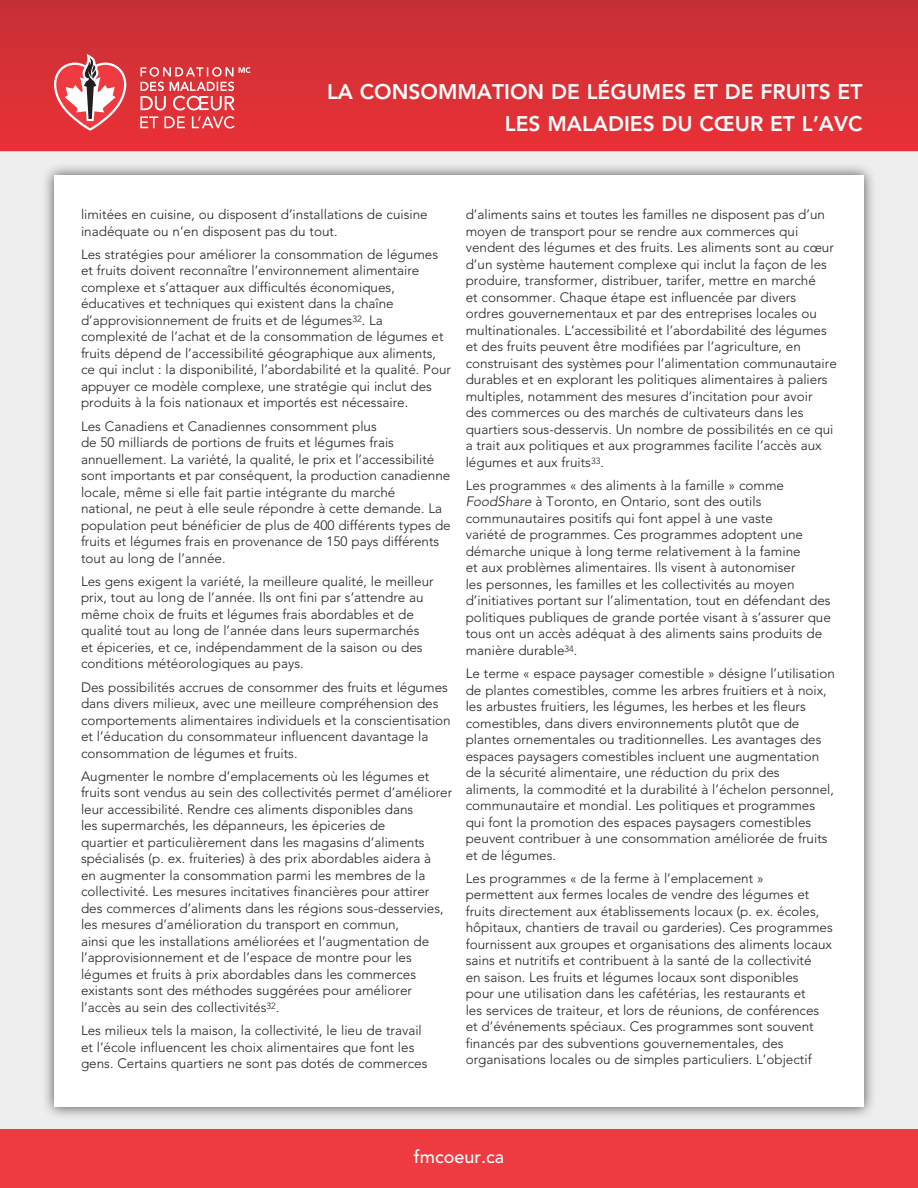
<style>
.page{position:relative;width:918px;height:1188px;background:#eeeeef}
.page>*{position:absolute;margin:0;border:0;box-sizing:border-box;transform-origin:0 0}
.t1{font:800 21px/31.5px "Avenir";color:#fff;text-align:right}
.t2{font:500 18px "Avenir";color:#fff}
.bodycopy{font:300 13.5px/16.5px "Avenir";color:#231f20}
.s1{font-style:italic}
</style>
<div class="page">
<hr style="left:0;top:1129px;width:1px;height:59px;background:#ee3a41">
<div style="left:0;top:1130px;width:918px;height:58px;background:#ee3a41"></div>
<div style="left:0;top:0;width:918px;height:151px;background:linear-gradient(to bottom,#c53036,#e93136)"></div>
<svg style="left:54px;top:54px;width:72px;height:77px"></svg>
<svg style="left:140px;top:67px;width:111px;height:62px"></svg>
<div style="left:42px;top:163px;width:835px;height:957px;background:#231f20;opacity:.75"></div>
<div style="left:54px;top:176px;width:810px;height:931px;background:#fff"></div>
<h1 class="t1" style="left:327px;top:76px;width:537px">LA CONSOMMATION DE LÉGUMES ET DE FRUITS ET<br>LES MALADIES DU CŒUR ET L’AVC</h1>
<p class="bodycopy" style="left:81px;top:206px;width:348px">limitées en cuisine, ou disposent d’installations de cuisine inadéquate ou n’en disposent pas du tout.</p>
<p class="bodycopy" style="left:81px;top:246px;width:372px">Les stratégies pour améliorer la consommation de légumes et fruits doivent reconnaître l’environnement alimentaire complexe et s’attaquer aux difficultés économiques, éducatives et techniques qui existent dans la chaîne d’approvisionnement de fruits et de légumes<sup>32</sup>. La complexité de l’achat et de la consommation de légumes et fruits dépend de l’accessibilité géographique aux aliments, ce qui inclut : la disponibilité, l’abordabilité et la qualité. Pour appuyer ce modèle complexe, une stratégie qui inclut des produits à la fois nationaux et importés est nécessaire.</p>
<p class="bodycopy" style="left:81px;top:418px;width:371px">Les Canadiens et Canadiennes consomment plus<br>de 50 milliards de portions de fruits et légumes frais annuellement. La variété, la qualité, le prix et l’accessibilité sont importants et par conséquent, la production canadienne locale, même si elle fait partie intégrante du marché<br>national, ne peut à elle seule répondre à cette demande. La population peut bénéficier de plus de 400 différents types de fruits et légumes frais en provenance de 150 pays différents tout au long de l’année.</p>
<p class="bodycopy" style="left:81px;top:573px;width:354px">Les gens exigent la variété, la meilleure qualité, le meilleur prix, tout au long de l’année. Ils ont fini par s’attendre au même choix de fruits et légumes frais abordables et de qualité tout au long de l’année dans leurs supermarchés et épiceries, et ce, indépendamment de la saison ou des conditions météorologiques au pays.</p>
<p class="bodycopy" style="left:81px;top:679px;width:371px">Des possibilités accrues de consommer des fruits et légumes dans divers milieux, avec une meilleure compréhension des comportements alimentaires individuels et la conscientisation et l’éducation du consommateur influencent davantage la consommation de légumes et fruits.</p>
<p class="bodycopy" style="left:81px;top:768px;width:373px">Augmenter le nombre d’emplacements où les légumes et fruits sont vendus au sein des collectivités permet d’améliorer leur accessibilité. Rendre ces aliments disponibles dans<br>les supermarchés, les dépanneurs, les épiceries de<br>quartier et particulièrement dans les magasins d’aliments spécialisés (p. ex. fruiteries) à des prix abordables aidera à<br>en augmenter la consommation parmi les membres de la collectivité. Les mesures incitatives financières pour attirer des commerces d’aliments dans les régions sous-desservies, les mesures d’amélioration du transport en commun,<br>ainsi que les installations améliorées et l’augmentation de l’approvisionnement et de l’espace de montre pour les légumes et fruits à prix abordables dans les commerces existants sont des méthodes suggérées pour améliorer l’accès au sein des collectivités<sup>32</sup>.</p>
<p class="bodycopy" style="left:81px;top:1022px;width:348px">Les milieux tels la maison, la collectivité, le lieu de travail et l’école influencent les choix alimentaires que font les gens. Certains quartiers ne sont pas dotés de commerces</p>
<p class="bodycopy" style="left:466px;top:206px;width:373px">d’aliments sains et toutes les familles ne disposent pas d’un moyen de transport pour se rendre aux commerces qui vendent des légumes et des fruits. Les aliments sont au cœur d’un système hautement complexe qui inclut la façon de les produire, transformer, distribuer, tarifer, mettre en marché<br>et consommer. Chaque étape est influencée par divers ordres gouvernementaux et par des entreprises locales ou multinationales. L’accessibilité et l’abordabilité des légumes et des fruits peuvent être modifiées par l’agriculture, en construisant des systèmes pour l’alimentation communautaire durables et en explorant les politiques alimentaires à paliers multiples, notamment des mesures d’incitation pour avoir des commerces ou des marchés de cultivateurs dans les quartiers sous-desservis. Un nombre de possibilités en ce qui a trait aux politiques et aux programmes facilite l’accès aux légumes et aux fruits<sup>33</sup>.</p>
<p class="bodycopy" style="left:466px;top:477px;width:367px">Les programmes « des aliments à la famille » comme <span class="s1">FoodShare</span> à Toronto, en Ontario, sont des outils communautaires positifs qui font appel à une vaste<br>variété de programmes. Ces programmes adoptent une démarche unique à long terme relativement à la famine<br>et aux problèmes alimentaires. Ils visent à autonomiser<br>les personnes, les familles et les collectivités au moyen d’initiatives portant sur l’alimentation, tout en défendant des politiques publiques de grande portée visant à s’assurer que tous ont un accès adéquat à des aliments sains produits de manière durable<sup>34</sup>.</p>
<p class="bodycopy" style="left:466px;top:665px;width:371px">Le terme « espace paysager comestible » désigne l’utilisation de plantes comestibles, comme les arbres fruitiers et à noix, les arbustes fruitiers, les légumes, les herbes et les fleurs comestibles, dans divers environnements plutôt que de plantes ornementales ou traditionnelles. Les avantages des espaces paysagers comestibles incluent une augmentation de la sécurité alimentaire, une réduction du prix des aliments, la commodité et la durabilité à l’échelon personnel, communautaire et mondial. Les politiques et programmes qui font la promotion des espaces paysagers comestibles peuvent contribuer à une consommation améliorée de fruits et de légumes.</p>
<p class="bodycopy" style="left:466px;top:870px;width:369px">Les programmes « de la ferme à l’emplacement » permettent aux fermes locales de vendre des légumes et fruits directement aux établissements locaux (p. ex. écoles, hôpitaux, chantiers de travail ou garderies). Ces programmes fournissent aux groupes et organisations des aliments locaux sains et nutritifs et contribuent à la santé de la collectivité<br>en saison. Les fruits et légumes locaux sont disponibles<br>pour une utilisation dans les cafétérias, les restaurants et<br>les services de traiteur, et lors de réunions, de conférences et d’événements spéciaux. Ces programmes sont souvent financés par des subventions gouvernementales, des organisations locales ou de simples particuliers. L’objectif</p>
<h2 class="t2" style="left:414px;top:1146px;width:92px">fmcoeur.ca</h2>
</div>
